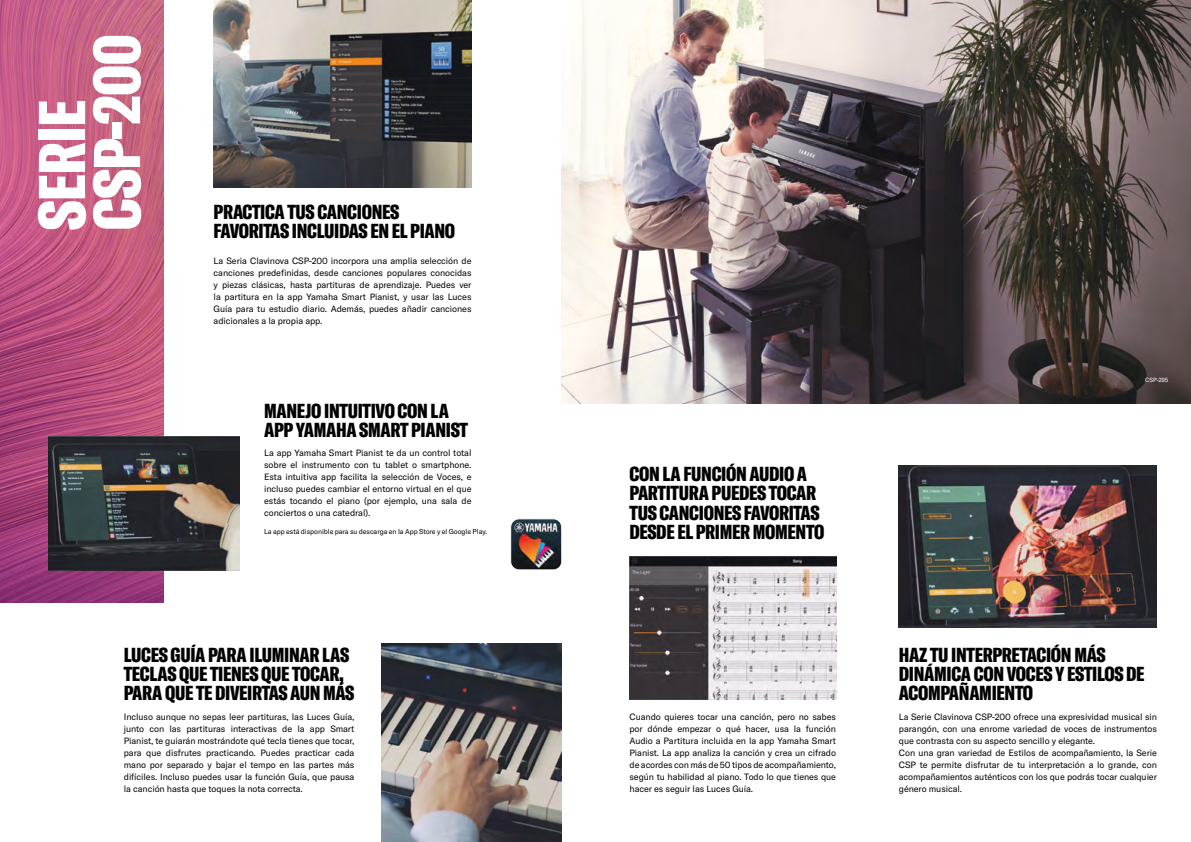
<style>
.page{position:relative;width:1191px;height:842px;background:#fff}
.page>*{position:absolute;margin:0;border:0;box-sizing:border-box;transform-origin:0 0}
.t1{font:900 extra-condensed 65px/55px "GT America Y";letter-spacing:-.01em;color:#fff}
.t2{font:900 extra-condensed 20px/19px "GT America Y";letter-spacing:-.015em;color:#000}
.t3{font:9px/12px "GT America Y";letter-spacing:-.01em;color:#000;text-align:justify}
.t4{font:7px "GT America Y";letter-spacing:-.01em;color:#000}
.t5{font:6px "GT America Y";letter-spacing:-.01em;color:#fff}
</style>
<div class="page">
<img style="left:629px;top:556px;width:207px;height:143px">
<img style="left:899px;top:466px;width:258px;height:161px">
<img style="left:561px;top:0;width:630px;height:404px">
<img style="left:0;top:0;width:163px;height:603px">
<img style="left:49px;top:436px;width:190px;height:134px">
<img style="left:512px;top:521px;width:49px;height:47px">
<div style="left:510px;top:519px;width:52px;height:51px;border:1px solid #fff;border-radius:8px"></div>
<img style="left:382px;top:644px;width:179px;height:198px">
<img style="left:214px;top:0;width:257px;height:187px">
<h1 class="t1" style="left:34px;top:230px;width:198px;rotate:-90deg">SERIE<br>CSP-200</h1>
<h2 class="t2" style="left:214px;top:202px;width:243px">PRACTICA TUS CANCIONES<br>FAVORITAS INCLUIDAS EN EL PIANO</h2>
<p class="t3" style="left:214px;top:255px;width:259px">La Seria Clavinova CSP-200 incorpora una amplia selección de canciones predefinidas, desde canciones populares conocidas y piezas clásicas, hasta partituras de aprendizaje. Puedes ver la partitura en la app Yamaha Smart Pianist, y usar las Luces Guía para tu estudio diario. Además, puedes añadir canciones adicionales a la propia app.</p>
<h2 class="t2" style="left:264px;top:401px;width:205px">MANEJO INTUITIVO CON LA<br>APP YAMAHA SMART PIANIST</h2>
<p class="t3" style="left:264px;top:447px;width:209px">La app Yamaha Smart Pianist te da un control total sobre el instrumento con tu tablet o smartphone.<br>Esta intuitiva app facilita la selección de Voces, e incluso puedes cambiar el entorno virtual en el que estás tocando el piano (por ejemplo, una sala de conciertos o una catedral).</p>
<p class="t4" style="left:264px;top:527px;width:224px">La app está disponible para su descarga en la App Store y el Google Play.</p>
<h2 class="t2" style="left:124px;top:645px;width:232px">LUCES GUÍA PARA ILUMINAR LAS<br>TECLAS QUE TIENES QUE TOCAR,<br>PARA QUE TE DIVEIRTAS AUN MÁS</h2>
<p class="t3" style="left:124px;top:711px;width:232px">Incluso aunque no sepas leer partituras, las Luces Guía, junto con las partituras interactivas de la app Smart Pianist, te guiarán mostrándote qué tecla tienes que tocar, para que disfrutes practicando. Puedes practicar cada mano por separado y bajar el tempo en las partes más difíciles. Incluso puedes usar la función Guía, que pausa la canción hasta que toques la nota correcta.</p>
<h2 class="t2" style="left:629px;top:465px;width:196px">CON LA FUNCIÓN AUDIO A<br>PARTITURA PUEDES TOCAR<br>TUS CANCIONES FAVORITAS<br>DESDE EL PRIMER MOMENTO</h2>
<p class="t3" style="left:629px;top:711px;width:208px">Cuando quieres tocar una canción, pero no sabes por dónde empezar o qué hacer, usa la función Audio a Partitura incluida en la app Yamaha Smart Pianist. La app analiza la canción y crea un cifrado de acordes con más de 50 tipos de acompañamiento, según tu habilidad al piano. Todo lo que tienes que hacer es seguir las Luces Guía.</p>
<p class="t5" style="left:1145px;top:376px;width:25px">CSP-295</p>
<h2 class="t2" style="left:899px;top:645px;width:247px">HAZ TU INTERPRETACIÓN MÁS<br>DINÁMICA CON VOCES Y ESTILOS DE<br>ACOMPAÑAMIENTO</h2>
<p class="t3" style="left:899px;top:711px;width:259px;text-align:left">La Serie Clavinova CSP-200 ofrece una expresividad musical sin parangón, con una enrome variedad de voces de instrumentos que contrasta con su aspecto sencillo y elegante.<br>Con una gran variedad de Estilos de acompañamiento, la Serie CSP te permite disfrutar de tu interpretación a lo grande, con acompañamientos auténticos con los que podrás tocar cualquier género musical.</p>
</div>
